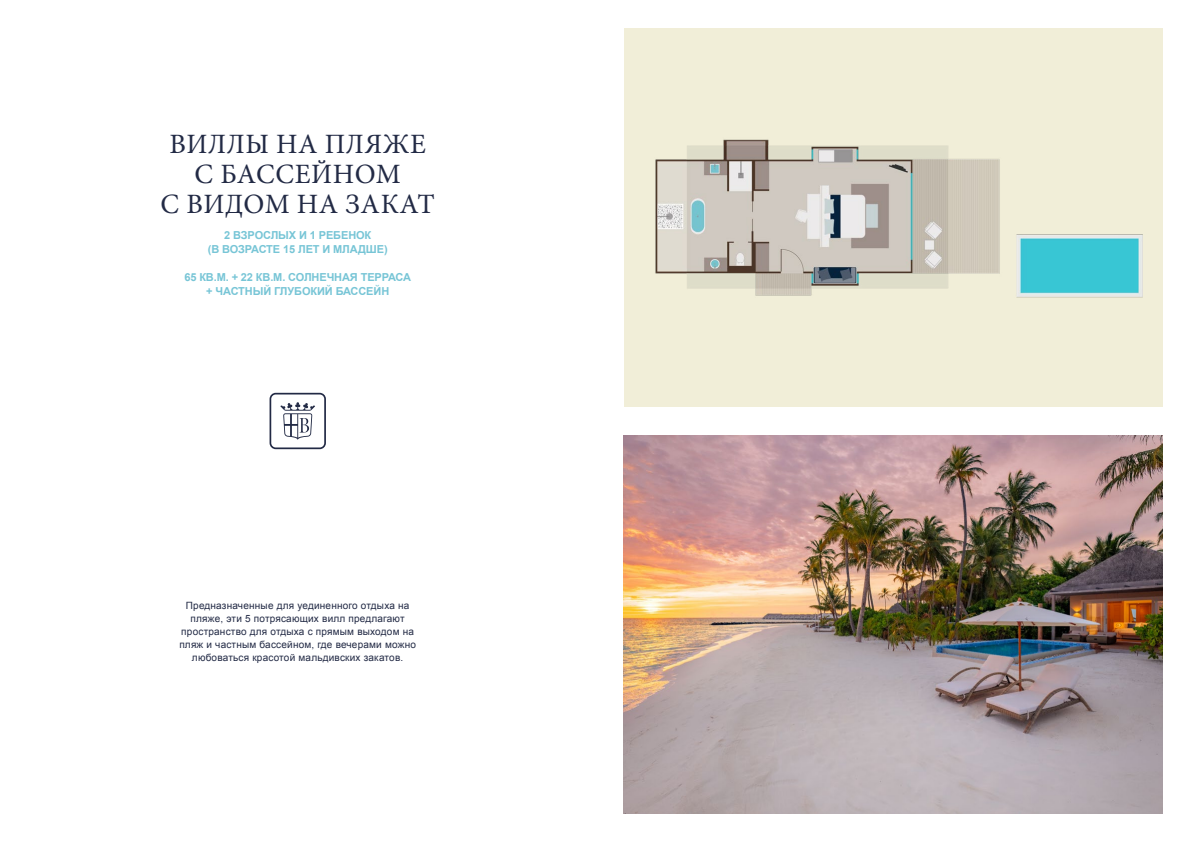
<style>
.page{position:relative;width:1191px;height:842px;background:#fff}
.page>*{position:absolute;margin:0;border:0;box-sizing:border-box;transform-origin:0 0}
.t1{font:28px/30px "Minion Pro";letter-spacing:.02em;color:#222a45;text-align:center}
.t2{font:700 11px/14px "Arial";letter-spacing:-.01em;color:#77c5d6;text-align:center}
.t3{font:10px/13px "Arial";letter-spacing:.02em;color:#222a45;text-align:center}
</style>
<div class="page">
<svg style="left:269px;top:393px;width:57px;height:56px"></svg>
<div style="left:624px;top:28px;width:538px;height:379px;background:#f1eed8"></div>
<img style="left:624px;top:435px;width:538px;height:379px">
<img style="left:655px;top:139px;width:487px;height:159px">
<h1 class="t1" style="left:161px;top:129px;width:276px">ВИЛЛЫ НА ПЛЯЖЕ<br>С БАССЕЙНОМ<br>С ВИДОМ НА ЗАКАТ</h1>
<p class="t2" style="left:208px;top:229px;width:181px">2 ВЗРОСЛЫХ И 1 РЕБЕНОК<br>(В ВОЗРАСТЕ 15 ЛЕТ И МЛАДШЕ)</p>
<p class="t2" style="left:184px;top:271px;width:228px">65 КВ.М. + 22 КВ.М. СОЛНЕЧНАЯ ТЕРРАСА + ЧАСТНЫЙ ГЛУБОКИЙ БАССЕЙН</p>
<p class="t3" style="left:179px;top:599px;width:238px">Предназначенные для уединенного отдыха на пляже, эти 5 потрясающих вилл предлагают пространство для отдыха с прямым выходом на пляж и частным бассейном, где вечерами можно любоваться красотой мальдивских закатов.</p>
</div>
